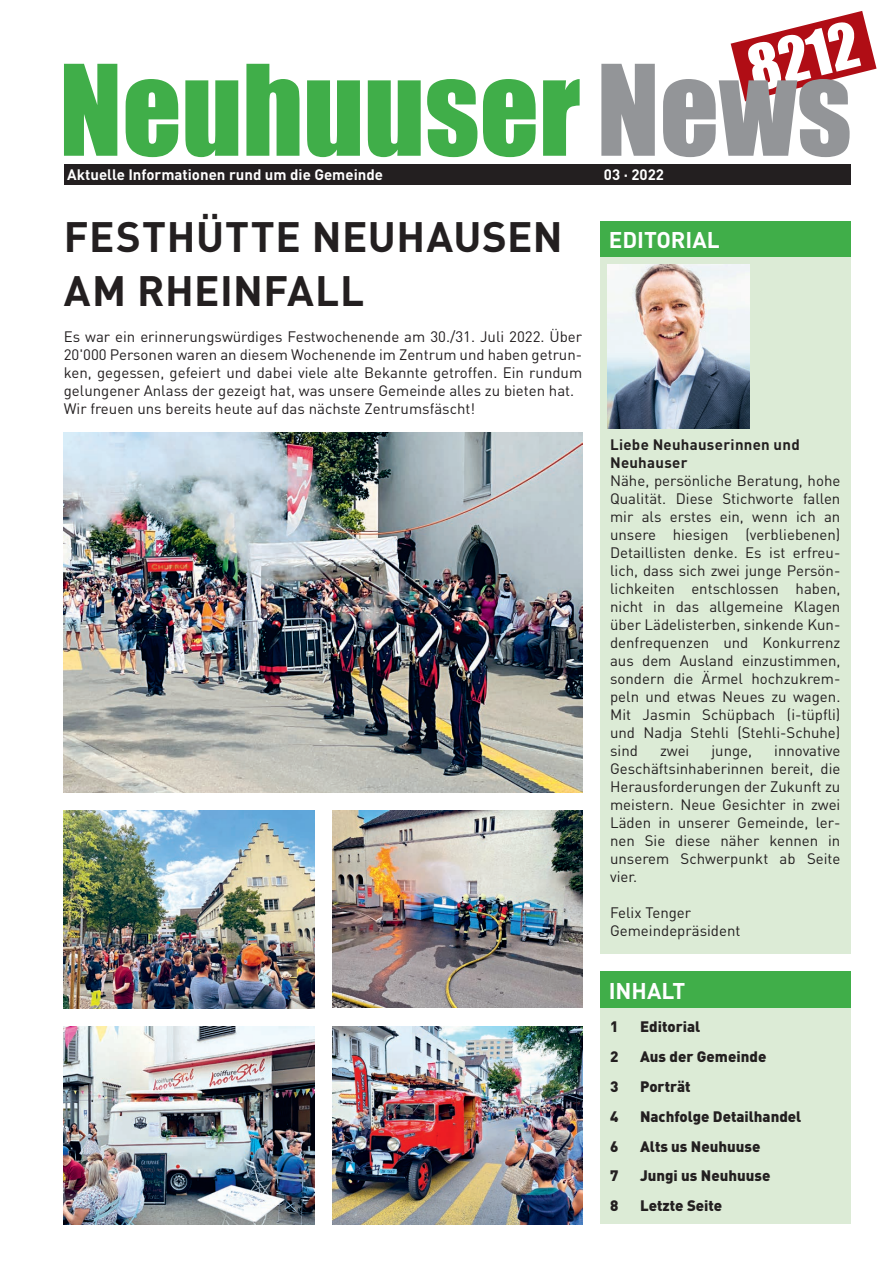
<style>
.page{position:relative;width:893px;height:1263px;background:#fff}
.page>*{position:absolute;margin:0;border:0;box-sizing:border-box;transform-origin:0 0}
.t1{font:116.25px "Impact";color:#40ae49}
.t2{font:58.35px "Impact";color:#fff}
.t3{font:700 42px/54px "DIN Pro";letter-spacing:.01em;color:#231f20}
.t4{font:700 22.5px "DIN";color:#fff}
.t5{font:15px/18px "DIN";color:#231f20}
.t6{font:900 15px "DIN Pro";color:#231f20}
.t7{font:700 15px "DIN";color:#fff}
.t8{font:700 15px/18px "DIN Pro";letter-spacing:.015em;color:#231f20}
.s1{color:#939598}
</style>
<div class="page">
<svg style="left:731px;top:11px;width:145px;height:90px"></svg>
<div style="left:64px;top:165px;width:786px;height:20px;background:#231f20"></div>
<div style="left:600px;top:221px;width:250px;height:733px;background:#dcebd6"></div>
<div style="left:600px;top:221px;width:250px;height:35px;background:#40ae49"></div>
<div style="left:600px;top:1000px;width:250px;height:224px;background:#dcebd6"></div>
<div style="left:600px;top:972px;width:250px;height:36px;background:#40ae49"></div>
<img style="left:64px;top:432px;width:518px;height:360px">
<img style="left:608px;top:264px;width:142px;height:165px">
<img style="left:64px;top:810px;width:250px;height:198px">
<img style="left:332px;top:810px;width:250px;height:198px">
<img style="left:64px;top:1026px;width:250px;height:198px">
<img style="left:332px;top:1026px;width:250px;height:198px">
<h2 class="t2" style="left:738px;top:26px;width:113px;rotate:-14deg">8212</h2>
<h1 class="t1" style="left:59px;top:20px;width:794px">Neuhuuser<span class="s1">News</span></h1>
<p class="t7" style="left:67px;top:165px;width:317px">Aktuelle Informationen rund um die Gemeinde</p>
<p class="t7" style="left:604px;top:165px;width:62px">03 · 2022</p>
<h3 class="t3" style="left:64px;top:205px;width:500px">FESTHÜTTE NEUHAUSEN<br>AM RHEINFALL</h3>
<p class="t5" style="left:64px;top:327px;width:520px">Es war ein erinnerungswürdiges Festwochenende am 30./31. Juli 2022. Über 20'000 Personen waren an diesem Wochenende im Zentrum und haben getrun&shy;ken, gegessen, gefeiert und dabei viele alte Bekannte getroffen. Ein rundum gelungener Anlass der gezeigt hat, was unsere Gemeinde alles zu bieten hat.<br>Wir freuen uns bereits heute auf das nächste Zentrumsfäscht!</p>
<p class="t8" style="left:610px;top:434px;width:191px">Liebe Neuhauserinnen und<br>Neuhauser</p>
<p class="t5" style="left:610px;top:471px;width:232px;text-align:justify">Nähe, persönliche Beratung, hohe Qualität. Diese Stichworte fallen mir als erstes ein, wenn ich an unsere hiesigen (verbliebenen)<br>Detaillisten denke. Es ist erfreu&shy;lich, dass sich zwei junge Persön&shy;lichkeiten entschlossen haben, nicht in das allgemeine Klagen über Lädelisterben, sinkende Kun&shy;denfrequenzen und Konkurrenz aus dem Ausland einzustimmen, sondern die Ärmel hochzukrem&shy;peln und etwas Neues zu wagen.<br>Mit Jasmin Schüpbach (i-tüpfli) und Nadja Stehli (Stehli-Schuhe) sind</p>
<h3 class="t4" style="left:609px;top:225px;width:113px">EDITORIAL</h3>
<p class="t5" style="left:610px;top:741px;width:232px;text-align:justify;text-indent:164px">innovative Geschäftsinhaberinnen bereit, die Herausforderungen der Zukunft zu meistern. Neue Gesichter in zwei Läden in unserer Gemeinde, ler&shy;nen Sie diese näher kennen in unserem Schwerpunkt ab Seite vier.</p>
<p class="t5" style="left:610px;top:903px;width:132px">Felix Tenger<br>Gemeindepräsident</p>
<p class="t5" style="left:660px;top:741px;width:31px">zwei</p>
<p class="t5" style="left:711px;top:741px;width:42px">junge,</p>
<h3 class="t4" style="left:609px;top:976px;width:78px">INHALT</h3>
<p class="t6" style="left:610px;top:1014px;width:10px">1</p>
<p class="t6" style="left:640px;top:1014px;width:62px">Editorial</p>
<p class="t6" style="left:610px;top:1043px;width:10px">2</p>
<p class="t6" style="left:640px;top:1043px;width:128px">Aus der Gemeinde</p>
<p class="t6" style="left:610px;top:1073px;width:10px">3</p>
<p class="t6" style="left:640px;top:1073px;width:52px">Porträt</p>
<p class="t6" style="left:610px;top:1103px;width:10px">4</p>
<p class="t6" style="left:640px;top:1103px;width:163px">Nachfolge Detailhandel</p>
<p class="t6" style="left:610px;top:1133px;width:10px">6</p>
<p class="t6" style="left:640px;top:1133px;width:122px">Alts us Neuhuuse</p>
<p class="t6" style="left:610px;top:1163px;width:10px">7</p>
<p class="t6" style="left:640px;top:1163px;width:132px">Jungi us Neuhuuse</p>
<p class="t6" style="left:610px;top:1193px;width:10px">8</p>
<p class="t6" style="left:640px;top:1193px;width:84px">Letzte Seite</p>
</div>
